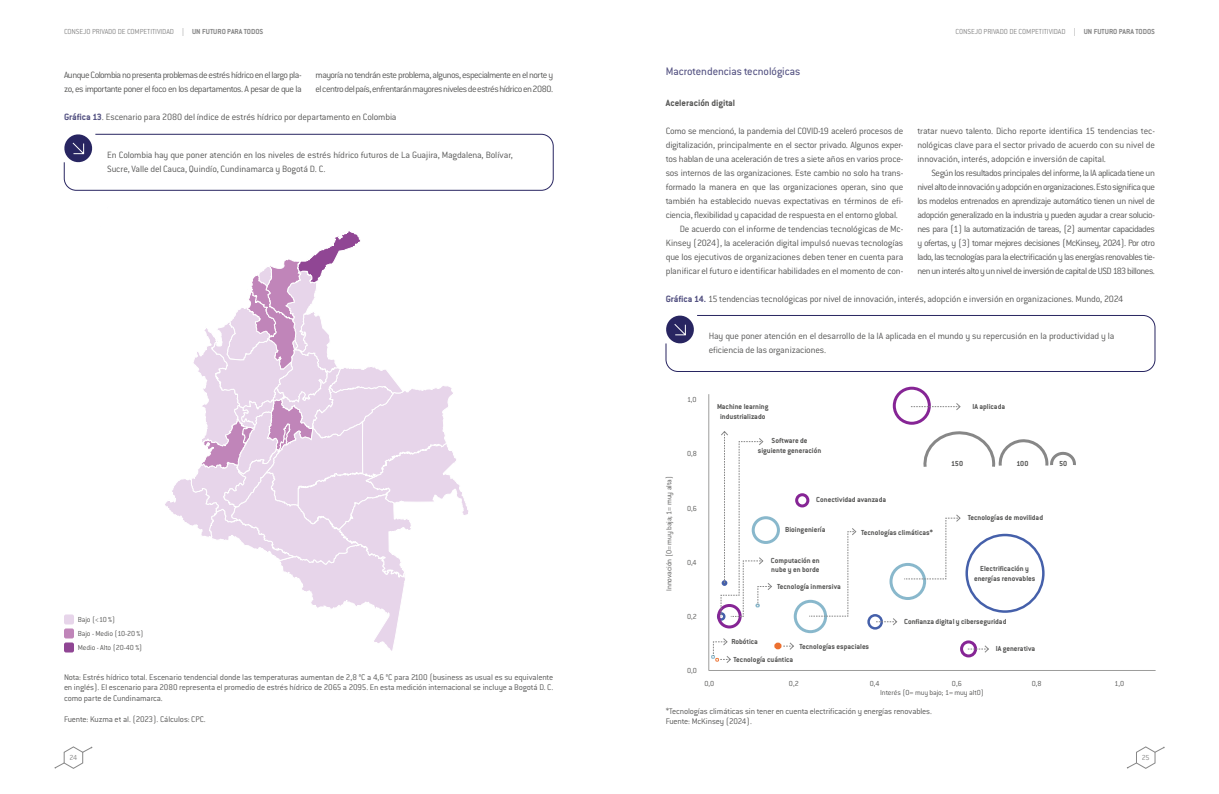
<style>
.page{position:relative;width:1219px;height:794px;background:#fff}
.page>*{position:absolute;margin:0;border:0;box-sizing:border-box;transform-origin:0 0}
.t1{font:12px "Conduit ITC Std";color:#535181}
.t2{font:300 10px/14px "Conduit ITC Std";letter-spacing:-.02em;color:#575756}
.t3{font:300 10px/14px "Conduit ITC Std";letter-spacing:-.055em;color:#575756}
.t4{font:700 10px "Conduit ITC Std";color:#575756}
.t5{font:300 9px/10.8px "Conduit ITC Std";letter-spacing:-.015em;color:#575756;text-align:justify}
.t6{font:700 8px/9.6px "Conduit ITC Std";color:#575756;text-align:center}
.t7{font:300 8px/14px "Conduit ITC Std";letter-spacing:-.015em;color:#575756}
.t8{font:300 8px "Conduit ITC Std";letter-spacing:-.01em;color:#878787}
.s1{font-weight:700}
.s2{font-weight:700;color:#535181}
</style>
<div class="page">
<svg style="left:63px;top:133px;width:491px;height:58px"></svg>
<svg style="left:665px;top:315px;width:490px;height:57px"></svg>
<hr style="left:708px;top:394px;width:1px;height:276px;background:#9d9d9c">
<hr style="left:709px;top:670px;width:447px;height:1px;background:#9d9d9c">
<svg style="left:892px;top:386px;width:39px;height:39px"></svg>
<svg style="left:911px;top:402px;width:50px;height:8px"></svg>
<svg style="left:711px;top:431px;width:365px;height:232px"></svg>
<svg style="left:165px;top:231px;width:303px;height:420px"></svg>
<div style="left:64px;top:614px;width:10px;height:10px;background:#e7d5ea;border-radius:2px"></div>
<div style="left:64px;top:628px;width:10px;height:10px;background:#c085b9;border-radius:2px"></div>
<div style="left:64px;top:642px;width:10px;height:10px;background:#904694;border-radius:2px"></div>
<svg style="left:55px;top:746px;width:37px;height:23px"></svg>
<svg style="left:1127px;top:746px;width:38px;height:23px"></svg>
<p class="t8" style="left:64px;top:27px;width:201px">CONSEJO PRIVADO DE COMPETITIVIDAD | <span class="s1">UN FUTURO PARA TODOS</span></p>
<p class="t8" style="left:956px;top:27px;width:201px">CONSEJO PRIVADO DE COMPETITIVIDAD | <span class="s1">UN FUTURO PARA TODOS</span></p>
<p class="t3" style="left:64px;top:67px;width:239px">Aunque Colombia no presenta problemas de estrés hídrico en el largo pla&shy;zo, es importante poner el foco en los departamentos. A pesar de que la</p>
<p class="t3" style="left:316px;top:67px;width:239px">mayoría no tendrán este problema, algunos, especialmente en el norte y el centro del país, enfrentarán mayores niveles de estrés hídrico en 2080.</p>
<p class="t2" style="left:64px;top:109px;width:334px"><span class="s2">Gráfica 13</span>. Escenario para 2080 del índice de estrés hídrico por departamento en Colombia</p>
<p class="t2" style="left:107px;top:147px;width:407px">En Colombia hay que poner atención en los niveles de estrés hídrico futuros de La Guajira, Magdalena, Bolívar,<br>Sucre, Valle del Cauca, Quindío, Cundinamarca y Bogotá D. C.</p>
<p class="t7" style="left:78px;top:612px;width:67px">Bajo (&lt;10 %)<br>Bajo - Medio (10-20 %)<br>Medio - Alto (20-40 %)</p>
<p class="t5" style="left:64px;top:671px;width:491px">Nota: Estrés hídrico total. Escenario tendencial donde las temperaturas aumentan de 2,8 °C a 4,6 °C para 2100 (business as usual es su equivalente en inglés). El escenario para 2080 representa el promedio de estrés hídrico de 2065 a 2095. En esta medición internacional se incluye a Bogotá D. C. como parte de Cundinamarca.</p>
<p class="t5" style="left:64px;top:713px;width:143px">Fuente: Kuzma et al. (2023). Cálculos: CPC.</p>
<p class="t1" style="left:666px;top:64px;width:136px">Macrotendencias tecnológicas</p>
<p class="t4" style="left:666px;top:96px;width:71px">Aceleración digital</p>
<p class="t2" style="left:666px;top:123px;width:239px">Como se mencionó, la pandemia del COVID-19 aceleró procesos de</p>
<p class="t2" style="left:666px;top:137px;width:239px">digitalización, principalmente en el sector privado. Algunos exper-</p>
<p class="t2" style="left:666px;top:151px;width:239px">tos hablan de una aceleración de tres a siete años en varios proce-</p>
<p class="t2" style="left:666px;top:165px;width:239px">sos internos de las organizaciones. Este cambio no solo ha trans-</p>
<p class="t2" style="left:666px;top:179px;width:239px">formado la manera en que las organizaciones operan, sino que</p>
<p class="t2" style="left:666px;top:193px;width:239px">también ha establecido nuevas expectativas en términos de efi-</p>
<p class="t2" style="left:666px;top:207px;width:234px">ciencia, flexibilidad y capacidad de respuesta en el entorno global.</p>
<p class="t2" style="left:680px;top:221px;width:225px">De acuerdo con el informe de tendencias tecnológicas de Mc-</p>
<p class="t2" style="left:666px;top:235px;width:239px">Kinsey (2024), la aceleración digital impulsó nuevas tecnologías</p>
<p class="t2" style="left:666px;top:249px;width:239px">que los ejecutivos de organizaciones deben tener en cuenta para</p>
<p class="t2" style="left:666px;top:263px;width:239px">planificar el futuro e identificar habilidades en el momento de con-</p>
<p class="t2" style="left:917px;top:123px;width:239px;text-align:justify">tratar nuevo talento. Dicho reporte identifica 15 tendencias tec&shy;nológicas clave para el sector privado de acuerdo con su nivel de innovación, interés, adopción e inversión de capital.</p>
<p class="t2" style="left:917px;top:165px;width:239px;text-align:justify;text-indent:14px">Según los resultados principales del informe, la IA aplicada tiene un nivel alto de innovación y adopción en organizaciones. Esto significa que los modelos entrenados en aprendizaje automático tienen un nivel de adopción generalizado en la industria y pueden ayudar a crear solucio&shy;nes para (1) la automatización de tareas, (2) aumentar capacidades y ofertas, y (3) tomar mejores decisiones (McKinsey, 2024). Por otro lado, las tecnologías para la electrificación y las energías renovables tie&shy;nen un interés alto y un nivel de inversión de capital de USD 183 billones.</p>
<p class="t2" style="left:666px;top:291px;width:459px"><span class="s2">Gráfica 14.</span> 15 tendencias tecnológicas por nivel de innovación, interés, adopción e inversión en organizaciones. Mundo, 2024</p>
<p class="t2" style="left:709px;top:329px;width:407px">Hay que poner atención en el desarrollo de la IA aplicada en el mundo y su repercusión en la productividad y la eficiencia de las organizaciones.</p>
<p class="t7" style="left:662px;top:591px;width:116px;rotate:-90deg">Innovación (0= muy baja; 1= muy alta)</p>
<p class="t7" style="left:687px;top:392px;width:11px">1,0</p>
<p class="t7" style="left:687px;top:447px;width:11px">0,8</p>
<p class="t6" style="left:717px;top:401px;width:53px">Machine learning industrializado</p>
<p class="t6" style="left:758px;top:436px;width:65px">Software de siguiente generación</p>
<p class="t6" style="left:972px;top:401px;width:34px">IA aplicada</p>
<p class="t6" style="left:951px;top:458px;width:13px">150</p>
<p class="t6" style="left:1016px;top:458px;width:13px">100</p>
<p class="t6" style="left:1059px;top:458px;width:10px">50</p>
<p class="t7" style="left:687px;top:501px;width:11px">0,6</p>
<p class="t7" style="left:687px;top:555px;width:11px">0,4</p>
<p class="t6" style="left:816px;top:495px;width:71px">Conectividad avanzada</p>
<p class="t6" style="left:785px;top:524px;width:42px">Bioingeniería</p>
<p class="t6" style="left:771px;top:555px;width:50px;text-align:left">Computación en nube y en borde</p>
<p class="t6" style="left:777px;top:581px;width:65px">Tecnología inmersiva</p>
<p class="t6" style="left:861px;top:527px;width:73px">Tecnologías climáticas*</p>
<p class="t6" style="left:968px;top:512px;width:77px">Tecnologías de movilidad</p>
<p class="t6" style="left:974px;top:563px;width:63px">Electrificación y energías renovables</p>
<p class="t7" style="left:687px;top:609px;width:11px">0,2</p>
<p class="t7" style="left:687px;top:663px;width:11px">0,0</p>
<p class="t6" style="left:731px;top:636px;width:28px">Robótica</p>
<p class="t6" style="left:734px;top:654px;width:61px">Tecnología cuántica</p>
<p class="t6" style="left:799px;top:641px;width:71px">Tecnologías espaciales</p>
<p class="t6" style="left:904px;top:616px;width:104px">Confianza digital y ciberseguridad</p>
<p class="t6" style="left:996px;top:643px;width:41px">IA generativa</p>
<p class="t7" style="left:704px;top:676px;width:11px">0,0</p>
<p class="t7" style="left:789px;top:676px;width:11px">0,2</p>
<p class="t7" style="left:870px;top:676px;width:11px">0,4</p>
<p class="t7" style="left:952px;top:676px;width:11px">0,6</p>
<p class="t7" style="left:1032px;top:676px;width:11px">0,8</p>
<p class="t7" style="left:1114px;top:676px;width:11px">1,0</p>
<p class="t7" style="left:880px;top:685px;width:106px">Interés (0= muy bajo; 1= muy alt0)</p>
<p class="t5" style="left:666px;top:705px;width:268px">*Tecnologías climáticas sin tener en cuenta electrificación y energías renovables.<br>Fuente: McKinsey (2024).</p>
<p class="t8" style="left:70px;top:753px;width:9px">24</p>
<p class="t8" style="left:1142px;top:753px;width:9px">25</p>
</div>
